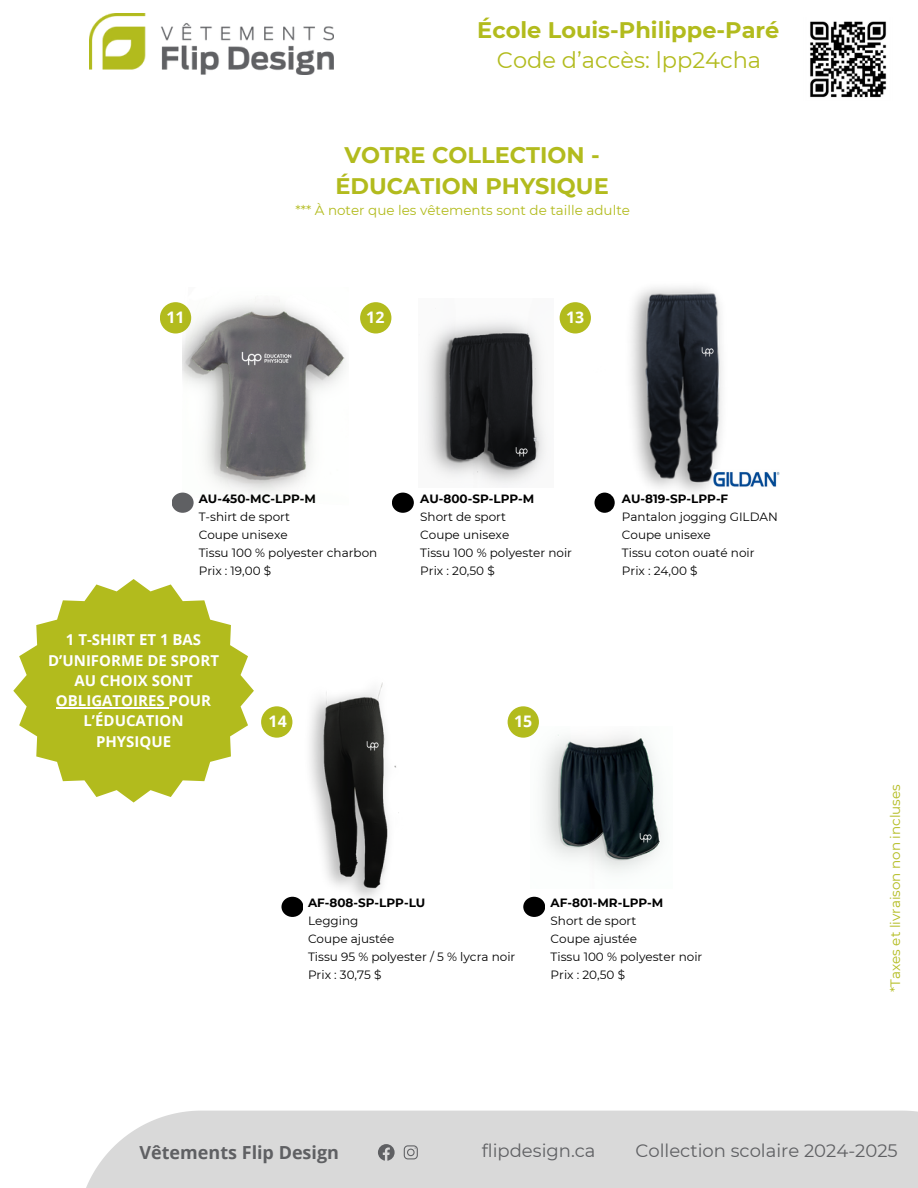
<style>
.page{position:relative;width:918px;height:1188px;background:#fff}
.page>*{position:absolute;margin:0;border:0;box-sizing:border-box;transform-origin:0 0}
.t1{font:700 22.5px/31.5px "Montserrat";color:#b2bb1d;text-align:center}
.t2{font:22.5px "Montserrat";color:#b2bb1d}
.t3{font:18px "Montserrat";color:#5f6063}
.t4{font:700 18px "Open Sans";color:#5f6063}
.t5{font:700 15.9px "Open Sans";color:#fff}
.t6{font:700 15px/20.2px "Open Sans";color:#fff;text-align:center}
.t7{font:13.5px "Montserrat";color:#b2bb1d}
.t8{font:12px "Montserrat";color:#000}
.t9{font:700 12px "Montserrat";color:#000}
</style>
<div class="page">
<div style="left:86px;top:1111px;width:832px;height:77px;background:#d9d9d9"></div>
<img style="left:89px;top:14px;width:244px;height:60px">
<svg style="left:378px;top:1144px;width:17px;height:17px"></svg>
<svg style="left:404px;top:1145px;width:14px;height:14px"></svg>
<div style="left:360px;top:302px;width:31px;height:32px;background:#b2bb1d;border-radius:50%"></div>
<div style="left:560px;top:302px;width:31px;height:32px;background:#b2bb1d;border-radius:50%"></div>
<img style="left:261px;top:682px;width:138px;height:235px">
<svg style="left:366px;top:741px;width:12px;height:9px"></svg>
<div style="left:261px;top:706px;width:31px;height:32px;background:#b2bb1d;border-radius:50%"></div>
<div style="left:160px;top:302px;width:31px;height:32px;background:#b2bb1d;border-radius:50%"></div>
<div style="left:595px;top:493px;width:20px;height:20px;background:#000;border-radius:50%"></div>
<div style="left:508px;top:706px;width:31px;height:32px;background:#b2bb1d;border-radius:50%"></div>
<div style="left:392px;top:493px;width:22px;height:20px;background:#000;border-radius:50%"></div>
<img style="left:810px;top:21px;width:77px;height:77px">
<img style="left:183px;top:297px;width:162px;height:203px">
<img style="left:242px;top:350px;width:49px;height:17px">
<svg style="left:13px;top:579px;width:241px;height:224px;fill:#b2bb1d"></svg>
<hr style="left:56px;top:707px;width:113px;height:1px;background:#fff">
<img style="left:425px;top:321px;width:121px;height:164px">
<svg style="left:515px;top:447px;width:12px;height:9px"></svg>
<img style="left:531px;top:726px;width:131px;height:147px">
<img style="left:605px;top:287px;width:117px;height:226px">
<svg style="left:701px;top:347px;width:13px;height:9px"></svg>
<img style="left:714px;top:469px;width:65px;height:18px">
<div style="left:172px;top:493px;width:22px;height:20px;background:#5f6063;border-radius:50%"></div>
<div style="left:281px;top:897px;width:22px;height:20px;background:#000;border-radius:50%"></div>
<div style="left:523px;top:897px;width:22px;height:20px;background:#000;border-radius:50%"></div>
<svg style="left:563px;top:832px;width:97px;height:27px;background:#61696b"></svg>
<p class="t1" style="left:477px;top:14px;width:304px">École Louis-Philippe-Paré</p>
<p class="t2" style="left:497px;top:46px;width:266px">Code d’accès: lpp24cha</p>
<p class="t5" style="left:166px;top:306px;width:20px">11</p>
<p class="t1" style="left:335px;top:139px;width:275px">VOTRE COLLECTION -<br>ÉDUCATION PHYSIQUE</p>
<p class="t7" style="left:296px;top:202px;width:336px">*** À noter que les vêtements sont de taille adulte</p>
<h2 class="t5" style="left:366px;top:306px;width:20px">12</h2>
<h3 class="t5" style="left:566px;top:306px;width:20px">13</h3>
<p class="t9" style="left:199px;top:491px;width:119px">AU-450-MC-LPP-M</p>
<p class="t8" style="left:199px;top:509px;width:93px">T-shirt de sport</p>
<p class="t8" style="left:199px;top:527px;width:90px">Coupe unisexe</p>
<p class="t8" style="left:199px;top:545px;width:180px">Tissu 100 % polyester charbon</p>
<p class="t8" style="left:199px;top:563px;width:74px">Prix : 19,00 $</p>
<p class="t9" style="left:420px;top:491px;width:116px">AU-800-SP-LPP-M</p>
<p class="t8" style="left:420px;top:509px;width:87px">Short de sport</p>
<p class="t8" style="left:420px;top:527px;width:90px">Coupe unisexe</p>
<p class="t8" style="left:420px;top:545px;width:153px">Tissu 100 % polyester noir</p>
<p class="t8" style="left:420px;top:563px;width:76px">Prix : 20,50 $</p>
<p class="t9" style="left:622px;top:491px;width:108px">AU-819-SP-LPP-F</p>
<p class="t8" style="left:622px;top:509px;width:158px">Pantalon jogging GILDAN</p>
<p class="t8" style="left:622px;top:527px;width:90px">Coupe unisexe</p>
<p class="t8" style="left:622px;top:545px;width:134px">Tissu coton ouaté noir</p>
<p class="t8" style="left:622px;top:563px;width:77px">Prix : 24,00 $</p>
<p class="t6" style="left:48px;top:629px;width:172px">1 T-SHIRT ET 1 BAS<br>D’UNIFORME DE SPORT<br>AU CHOIX SONT<br>OBLIGATOIRES POUR<br>L’ÉDUCATION<br>PHYSIQUE</p>
<p class="t5" style="left:269px;top:710px;width:20px">14</p>
<p class="t5" style="left:514px;top:710px;width:20px">15</p>
<p class="t9" style="left:308px;top:895px;width:119px">AF-808-SP-LPP-LU</p>
<p class="t8" style="left:308px;top:913px;width:52px">Legging</p>
<p class="t8" style="left:308px;top:931px;width:88px">Coupe ajustée</p>
<p class="t8" style="left:308px;top:949px;width:209px">Tissu 95 % polyester / 5 % lycra noir</p>
<p class="t8" style="left:308px;top:967px;width:75px">Prix : 30,75 $</p>
<p class="t9" style="left:551px;top:895px;width:114px">AF-801-MR-LPP-M</p>
<p class="t8" style="left:551px;top:913px;width:87px">Short de sport</p>
<p class="t8" style="left:551px;top:931px;width:88px">Coupe ajustée</p>
<p class="t8" style="left:551px;top:949px;width:153px">Tissu 100 % polyester noir</p>
<p class="t8" style="left:551px;top:967px;width:76px">Prix : 20,50 $</p>
<p class="t7" style="left:887px;top:992px;width:209px;rotate:-90deg">*Taxes et livraison non incluses</p>
<p class="t4" style="left:140px;top:1140px;width:201px">Vêtements Flip Design</p>
<p class="t3" style="left:482px;top:1139px;width:115px">flipdesign.ca</p>
<p class="t3" style="left:636px;top:1139px;width:264px">Collection scolaire 2024-2025</p>
</div>
